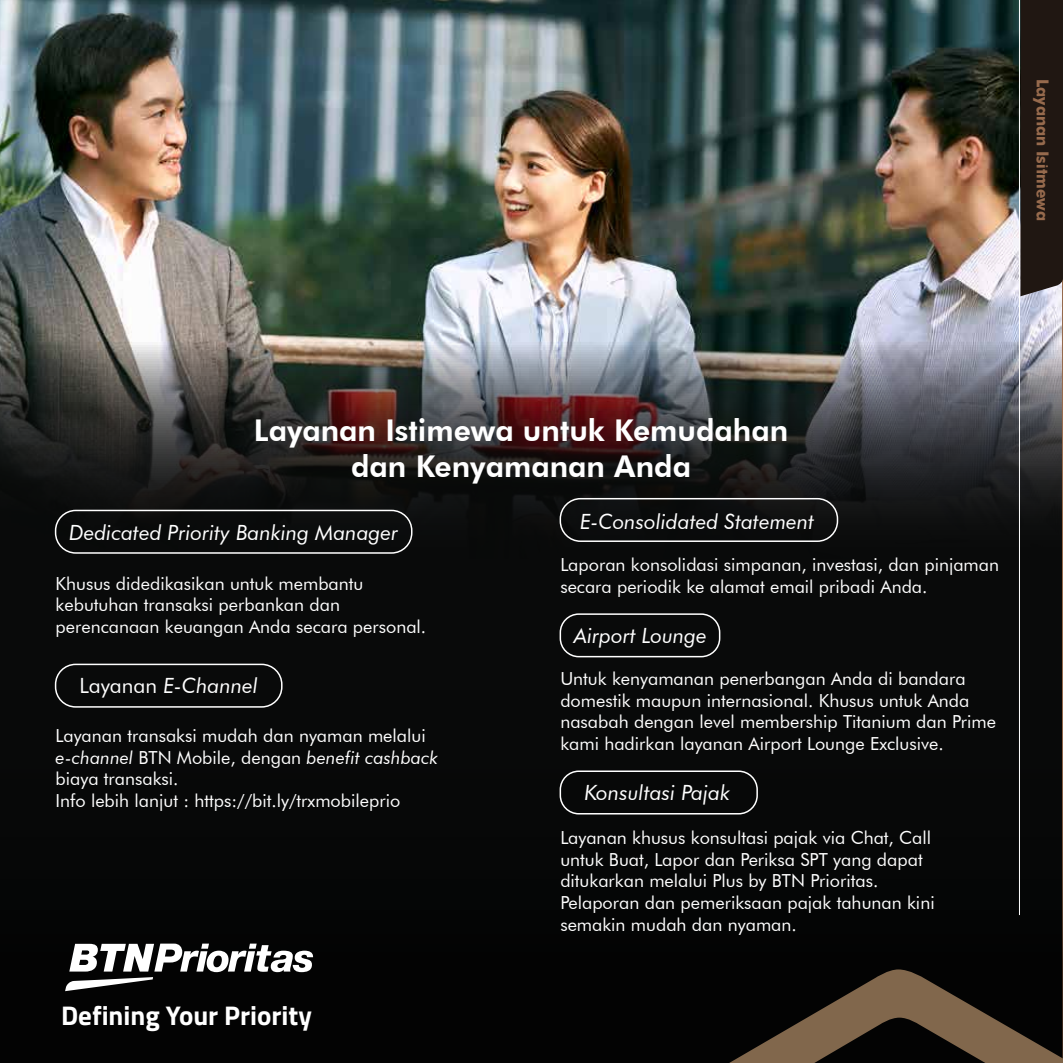
<style>
.page{position:relative;width:1063px;height:1063px;background:#fff}
.page>*{position:absolute;margin:0;border:0;box-sizing:border-box;transform-origin:0 0}
.t1{font:800 30px/36px "Futura BT";color:#fff;text-align:center}
.t2{font:700 27px "Titillium Web";color:#fff}
.t3{font:italic 21px "Futura BT";color:#fff}
.t4{font:18px/21.6px "Futura BT";color:#fff}
.t5{font:700 16.5px "Futura";color:#966a4d;scale:.94 1}
.s1{font-style:normal}
.s2{font-style:italic}
</style>
<div class="page">
<img style="left:0;top:0;width:1061px;height:333px">
<svg style="left:0;top:333px;width:1061px;height:357px;background:#272627"></svg>
<div style="left:0;top:690px;width:1063px;height:373px;background:#060707"></div>
<div style="left:1020px;top:0;width:43px;height:296px;background:#201712"></div>
<hr style="left:1019px;top:0;width:1px;height:915px;background:#fff">
<div style="left:55px;top:664px;width:228px;height:44px;border:2px solid #fff;border-radius:20px"></div>
<div style="left:55px;top:510px;width:357px;height:44px;border:2px solid #fff;border-radius:20px"></div>
<div style="left:560px;top:498px;width:278px;height:44px;border:2px solid #fff;border-radius:20px"></div>
<div style="left:560px;top:613px;width:160px;height:44px;border:2px solid #fff;border-radius:18px"></div>
<div style="left:560px;top:770px;width:198px;height:45px;border:2px solid #fff;border-radius:18px"></div>
<svg style="left:729px;top:969px;width:334px;height:94px"></svg>
<svg style="left:65px;top:944px;width:248px;height:47px"></svg>
<p class="t5" style="left:1055px;top:79px;width:152px;rotate:90deg">Layanan Isitmewa</p>
<h1 class="t1" style="left:254px;top:412px;width:536px">Layanan Istimewa untuk Kemudahan dan Kenyamanan Anda</h1>
<p class="t3" style="left:69px;top:520px;width:331px">Dedicated Priority Banking Manager</p>
<p class="t4" style="left:56px;top:572px;width:372px">Khusus didedikasikan untuk membantu kebutuhan transaksi perbankan dan perencanaan keuangan Anda secara personal.</p>
<p class="t3" style="left:80px;top:673px;width:180px"><span class="s1">Layanan</span> E-Channel</p>
<p class="t4" style="left:56px;top:725px;width:384px">Layanan transaksi mudah dan nyaman melalui <span class="s2">e-channel</span> BTN Mobile, dengan <span class="s2">benefit cashback </span>biaya transaksi.<br>Info lebih lanjut : https://bit.ly/trxmobileprio</p>
<h2 class="t2" style="left:61px;top:995px;width:252px">Defining Your Priority</h2>
<p class="t3" style="left:580px;top:509px;width:236px">E-Consolidated Statement</p>
<p class="t4" style="left:560px;top:554px;width:440px">Laporan konsolidasi simpanan, investasi, dan pinjaman secara periodik ke alamat email pribadi Anda.</p>
<p class="t3" style="left:574px;top:623px;width:134px">Airport Lounge</p>
<p class="t4" style="left:560px;top:668px;width:437px">Untuk kenyamanan penerbangan Anda di bandara domestik maupun internasional. Khusus untuk Anda nasabah dengan level membership Titanium dan Prime kami hadirkan layanan Airport Lounge Exclusive.</p>
<p class="t3" style="left:584px;top:780px;width:147px">Konsultasi Pajak</p>
<p class="t4" style="left:560px;top:827px;width:376px">Layanan khusus konsultasi pajak via Chat, Call untuk Buat, Lapor dan Periksa SPT yang dapat ditukarkan melalui Plus by BTN Prioritas.<br>Pelaporan dan pemeriksaan pajak tahunan kini semakin mudah dan nyaman.</p>
</div>
